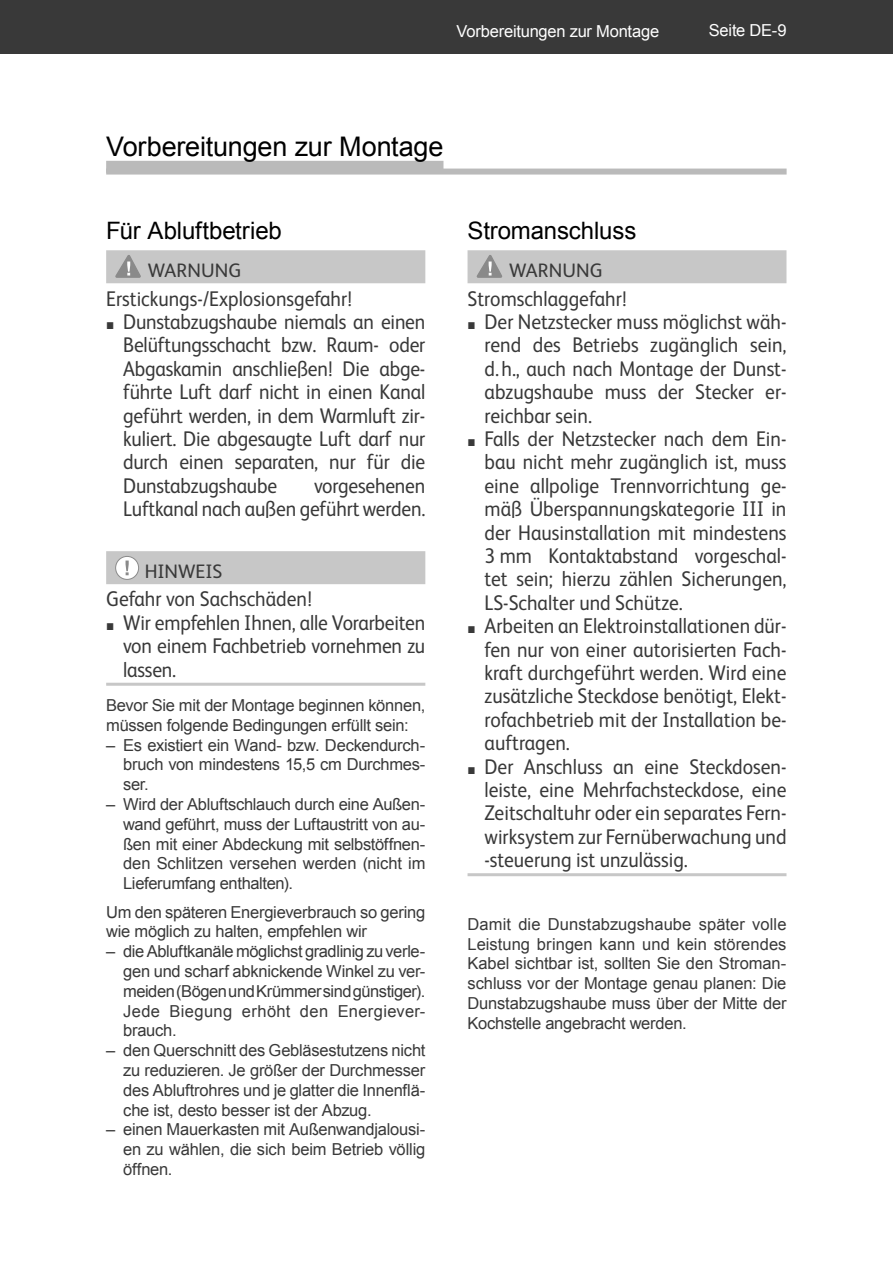
<style>
.page{position:relative;width:893px;height:1263px;background:#fff}
.page>*{position:absolute;margin:0;border:0;box-sizing:border-box;transform-origin:0 0}
.t1{font:27px "Arial";letter-spacing:-.005em;color:#000}
.t2{font:24px "Arial";letter-spacing:-.005em;color:#000}
.t3{font:21.3px/23.4px "FS Albert";color:#393939;text-align:justify;scale:.92 1}
.t4{font:19.5px "FS Albert";letter-spacing:.005em;color:#393939}
.t5{font:16.5px/19.8px "Arial";letter-spacing:-.015em;color:#393939;text-align:justify}
.t6{font:16.5px "Arial";letter-spacing:-.015em;color:#fff}
.s1{font-family:"Arial";font-size:14.7px}
</style>
<div class="page">
<div style="left:0;top:0;width:893px;height:54px;background:#393939"></div>
<div style="left:467px;top:250px;width:319px;height:33px;background:#c7c7c7"></div>
<hr style="left:467px;top:873px;width:319px;height:3px;background:#c7c7c7">
<svg style="left:477px;top:255px;width:26px;height:23px"></svg>
<div style="left:106px;top:161px;width:337px;height:12px;background:#bababa"></div>
<div style="left:106px;top:169px;width:680px;height:6px;background:#bababa"></div>
<div style="left:106px;top:250px;width:319px;height:33px;background:#c7c7c7"></div>
<div style="left:106px;top:551px;width:319px;height:33px;background:#c7c7c7"></div>
<hr style="left:106px;top:683px;width:319px;height:3px;background:#c7c7c7">
<svg style="left:116px;top:255px;width:25px;height:23px"></svg>
<div style="left:116px;top:556px;width:23px;height:23px;background:#fff;border-radius:50%"></div>
<div style="left:115px;top:556px;width:24px;height:24px;border:1px solid #8a8a8a;border-radius:50%"></div>
<svg style="left:126px;top:561px;width:3px;height:14px"></svg>
<p class="t6" style="left:456px;top:22px;width:204px">Vorbereitungen zur Montage</p>
<p class="t6" style="left:709px;top:22px;width:79px">Seite DE-9</p>
<p class="t1" style="left:106px;top:131px;width:339px">Vorbereitungen zur Montage</p>
<p class="t2" style="left:106px;top:217px;width:177px">Für Abluftbetrieb</p>
<p class="t4" style="left:148px;top:263px;width:95px">WARNUNG</p>
<p class="t3" style="left:106px;top:288px;width:269px">Erstickungs-/Explosionsgefahr!</p>
<p class="t3" style="left:123px;top:312px;width:330px;text-indent:-17px"><span class="s1">■</span> Dunstabzugshaube niemals an einen Belüftungsschacht bzw. Raum- oder Abgaskamin anschließen! Die abge&shy;führte Luft darf nicht in einen Kanal geführt werden, in dem Warmluft zir&shy;kuliert. Die abgesaugte Luft darf nur durch einen separaten, nur für die Dunstabzugshaube</p>
<p class="t3" style="left:123px;top:476px;width:330px;text-align:right">vorgesehenen<br>Luftkanal nach außen geführt werden.</p>
<p class="t4" style="left:145px;top:564px;width:79px">HINWEIS</p>
<p class="t3" style="left:106px;top:589px;width:225px">Gefahr von Sachschäden!</p>
<p class="t3" style="left:123px;top:613px;width:330px;text-indent:-17px"><span class="s1">■</span> Wir empfehlen Ihnen, alle Vorarbeiten von einem Fachbetrieb vornehmen zu lassen.</p>
<p class="t5" style="left:106px;top:695px;width:321px">Bevor Sie mit der Montage beginnen können, müssen folgende Bedingungen erfüllt sein:</p>
<p class="t5" style="left:123px;top:735px;width:304px;text-indent:-17px">– Es existiert ein Wand- bzw. Deckendurch&shy;bruch von mindestens 15,5 cm Durchmes&shy;ser.</p>
<p class="t5" style="left:123px;top:794px;width:304px;text-indent:-17px">– Wird der Abluftschlauch durch eine Außen&shy;wand geführt, muss der Luftaustritt von au&shy;ßen mit einer Abdeckung mit selbstöffnen&shy;den Schlitzen versehen werden (nicht im Lieferumfang enthalten).</p>
<p class="t5" style="left:106px;top:902px;width:321px">Um den späteren Energieverbrauch so gering wie möglich zu halten, empfehlen wir</p>
<p class="t5" style="left:123px;top:942px;width:304px;text-indent:-17px">– die Abluftkanäle möglichst gradlinig zu verle&shy;gen und scharf abknickende Winkel zu ver&shy;meiden (Bögen und Krümmer sind günstiger).<br>Jede Biegung erhöht den Energiever&shy;brauch.</p>
<p class="t5" style="left:123px;top:1041px;width:304px;text-indent:-17px">– den Querschnitt des Gebläsestutzens nicht zu reduzieren. Je größer der Durchmesser des Abluftrohres und je glatter die Innenflä&shy;che ist, desto besser ist der Abzug.</p>
<p class="t5" style="left:123px;top:1120px;width:304px;text-indent:-17px">– einen Mauerkasten mit Außenwandjalousi&shy;en zu wählen, die sich beim Betrieb völlig öffnen.</p>
<p class="t2" style="left:467px;top:217px;width:170px">Stromanschluss</p>
<p class="t4" style="left:509px;top:263px;width:95px">WARNUNG</p>
<p class="t3" style="left:467px;top:288px;width:174px">Stromschlaggefahr!</p>
<p class="t3" style="left:484px;top:312px;width:330px;text-indent:-17px"><span class="s1">■</span> Der Netzstecker muss möglichst wäh&shy;rend des Betriebs zugänglich sein, d. h., auch nach Montage der Dunst&shy;abzugshaube muss der Stecker er&shy;reichbar sein.</p>
<p class="t3" style="left:484px;top:429px;width:330px;text-indent:-17px"><span class="s1">■</span> Falls der Netzstecker nach dem Ein&shy;bau nicht mehr zugänglich ist, muss eine allpolige Trennvorrichtung ge&shy;mäß Überspannungskategorie III in der Hausinstallation mit mindestens 3 mm Kontaktabstand vorgeschal&shy;tet sein; hierzu zählen Sicherungen, LS-Schalter und Schütze.</p>
<p class="t3" style="left:484px;top:616px;width:330px;text-indent:-17px"><span class="s1">■</span> Arbeiten an Elektroinstallationen dür&shy;fen nur von einer autorisierten Fach&shy;kraft durchgeführt werden. Wird eine zusätzliche Steckdose benötigt, Elekt&shy;rofachbetrieb mit der Installation be&shy;auftragen.</p>
<p class="t3" style="left:484px;top:756px;width:330px;text-indent:-17px"><span class="s1">■</span> Der Anschluss an eine Steckdosen&shy;leiste, eine Mehrfachsteckdose, eine Zeitschaltuhr oder ein separates Fern&shy;wirksystem zur Fernüberwachung und -steuerung ist unzulässig.</p>
<p class="t5" style="left:467px;top:914px;width:320px">Damit die Dunstabzugshaube später volle Leistung bringen kann und kein störendes Kabel sichtbar ist, sollten Sie den Stroman&shy;schluss vor der Montage genau planen: Die Dunstabzugshaube muss über der Mitte der Kochstelle angebracht werden.</p>
</div>
